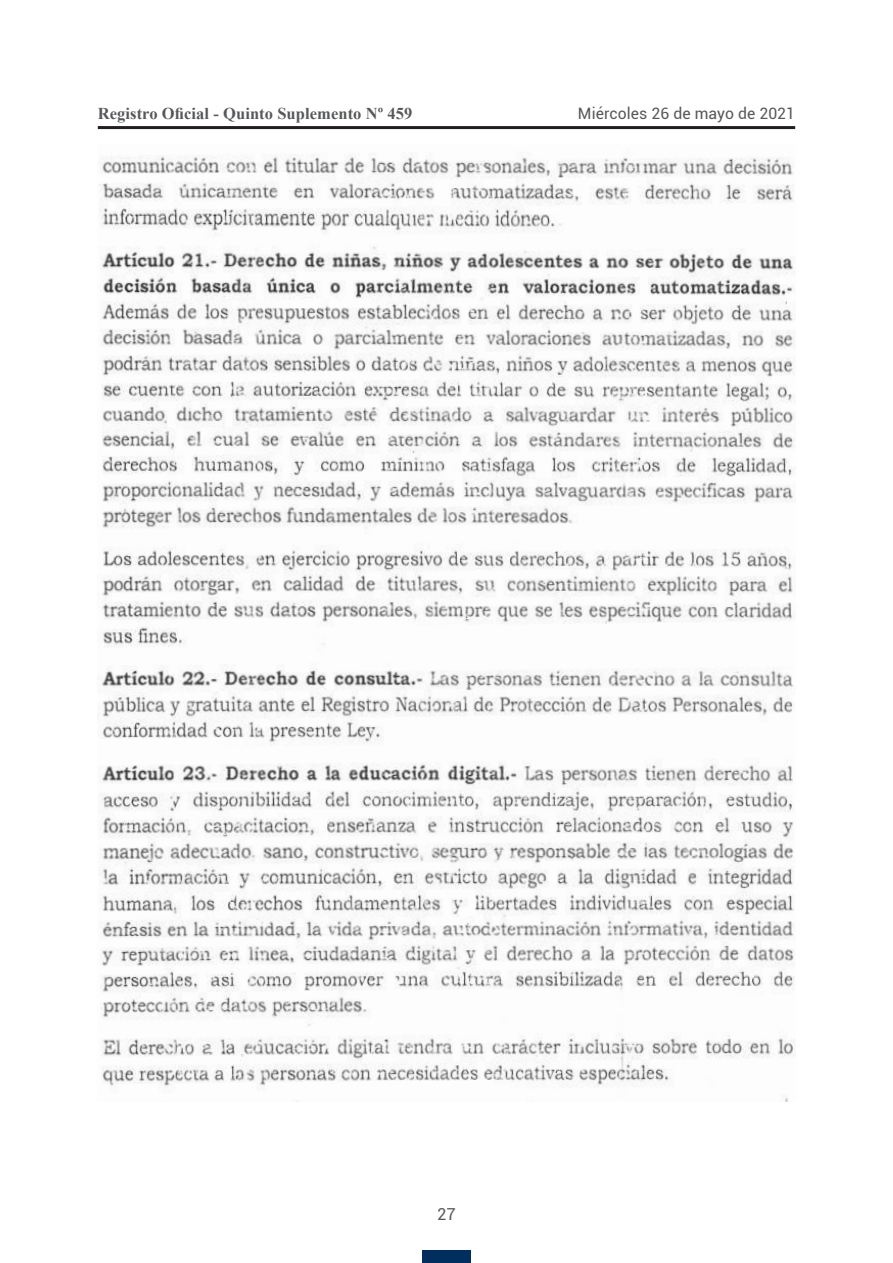
<style>
.page{position:relative;width:893px;height:1263px;background:#fff}
.page>*{position:absolute;margin:0;border:0;box-sizing:border-box;transform-origin:0 0}
.t1{font:700 16.5px "Times New Roman";letter-spacing:.005em;color:#57585a}
.t2{font:16.5px "Roboto";color:#57585a}
.t3{font:15.75px "Roboto";letter-spacing:.005em;color:#57585a}
</style>
<div class="page">
<hr style="left:98px;top:126px;width:697px;height:3px;background:#231f20">
<div style="left:422px;top:1250px;width:49px;height:13px;background:#002e5e"></div>
<img style="left:98px;top:153px;width:697px;height:948px">
<p class="t1" style="left:98px;top:102px;width:316px">Registro Oficial - Quinto Suplemento Nº 459</p>
<p class="t3" style="left:578px;top:107px;width:219px">Miércoles 26 de mayo de 2021</p>
<p class="t2" style="left:437px;top:1208px;width:20px">27</p>
</div>
